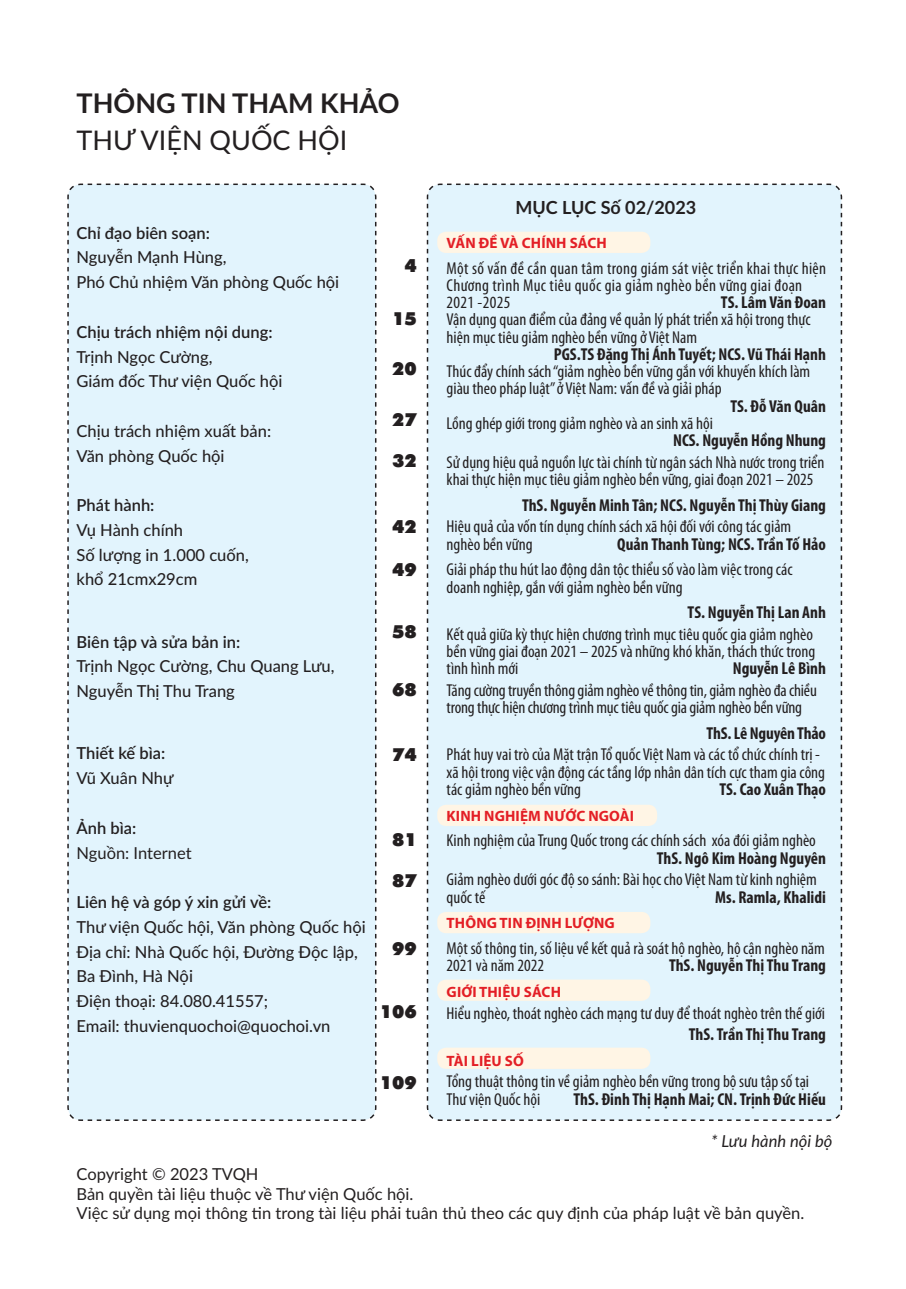
<style>
.page{position:relative;width:906px;height:1289px;background:#fff}
.page>*{position:absolute;margin:0;border:0;box-sizing:border-box;transform-origin:0 0}
.t1{font:700 27px "Lato";color:#231f20}
.t2{font:27px "Lato";color:#231f20}
.t3{font:18px "UTM Futura Extra";color:#231f20}
.t4{font:700 18px "Lato";color:#231f20}
.t5{font:condensed 17.25px/17.2px "Myriad Pro";color:#231f20}
.t6{font:700 condensed 17.25px "Myriad Pro";color:#231f20}
.t7{font:condensed 17.25px/17.2px "Myriad Pro";letter-spacing:.02em;color:#231f20}
.t8{font:500 16.5px/24.8px "Lato";color:#231f20}
.t9{font:16.5px/19.8px "Lato";color:#231f20}
.t10{font:600 16.5px "Lato";color:#231f20}
.t11{font:italic 16.5px "Lato";color:#231f20}
.t12{font:700 15px "Myriad Pro";letter-spacing:.01em;color:#e31f26}
</style>
<div class="page">
<div style="left:67px;top:183px;width:310px;height:938px;background:#e2f4fd"></div>
<div style="left:426px;top:183px;width:417px;height:938px;background:#e2f4fd"></div>
<div style="left:437px;top:232px;width:213px;height:21px;background:#fff5e5;border-radius:9px"></div>
<div style="left:437px;top:804px;width:220px;height:22px;background:#fff5e5;border-radius:9px"></div>
<div style="left:437px;top:911px;width:213px;height:22px;background:#fff5e5;border-radius:9px"></div>
<div style="left:437px;top:979px;width:213px;height:21px;background:#fff5e5;border-radius:9px"></div>
<div style="left:437px;top:1047px;width:213px;height:21px;background:#fff5e5;border-radius:9px"></div>
<h1 class="t1" style="left:77px;top:83px;width:324px">THÔNG TIN THAM KHẢO</h1>
<h1 class="t2" style="left:77px;top:121px;width:272px">THƯ VIỆN QUỐC HỘI</h1>
<p class="t10" style="left:77px;top:221px;width:135px">Chỉ đạo biên soạn:</p>
<p class="t8" style="left:77px;top:244px;width:264px">Nguyễn Mạnh Hùng,<br>Phó Chủ nhiệm Văn phòng Quốc hội</p>
<p class="t10" style="left:77px;top:320px;width:197px">Chịu trách nhiệm nội dung:</p>
<p class="t8" style="left:77px;top:343px;width:207px">Trịnh Ngọc Cường,<br>Giám đốc Thư viện Quốc hội</p>
<p class="t8" style="left:77px;top:418px;width:196px">Chịu trách nhiệm xuất bản:<br>Văn phòng Quốc hội</p>
<p class="t10" style="left:77px;top:493px;width:79px">Phát hành:</p>
<p class="t8" style="left:77px;top:517px;width:174px">Vụ Hành chính<br>Số lượng in 1.000 cuốn, khổ 21cmx29cm</p>
<p class="t10" style="left:77px;top:629px;width:165px">Biên tập và sửa bản in:</p>
<p class="t8" style="left:77px;top:653px;width:259px">Trịnh Ngọc Cường, Chu Quang Lưu,<br>Nguyễn Thị Thu Trang</p>
<p class="t3" style="left:404px;top:253px;width:14px">4</p>
<p class="t3" style="left:392px;top:306px;width:26px">15</p>
<p class="t3" style="left:392px;top:356px;width:26px">20</p>
<p class="t3" style="left:392px;top:407px;width:26px">27</p>
<p class="t3" style="left:392px;top:447px;width:26px">32</p>
<p class="t3" style="left:392px;top:514px;width:26px">42</p>
<p class="t3" style="left:392px;top:557px;width:26px">49</p>
<p class="t3" style="left:392px;top:618px;width:26px">58</p>
<p class="t3" style="left:392px;top:677px;width:26px">68</p>
<p class="t10" style="left:77px;top:741px;width:90px">Thiết kế bìa:</p>
<p class="t8" style="left:77px;top:765px;width:99px">Vũ Xuân Nhự</p>
<p class="t10" style="left:77px;top:815px;width:61px">Ảnh bìa:</p>
<p class="t9" style="left:77px;top:842px;width:116px">Nguồn: Internet</p>
<p class="t10" style="left:77px;top:890px;width:196px">Liên hệ và góp ý xin gửi về:</p>
<p class="t8" style="left:77px;top:913px;width:291px">Thư viện Quốc hội, Văn phòng Quốc hội<br>Địa chỉ: Nhà Quốc hội, Đường Độc lập,<br>Ba Đình, Hà Nội<br>Điện thoại: 84.080.41557;<br>Email: thuvienquochoi@quochoi.vn</p>
<p class="t3" style="left:392px;top:742px;width:26px">74</p>
<p class="t3" style="left:392px;top:827px;width:26px">81</p>
<p class="t3" style="left:392px;top:868px;width:26px">87</p>
<p class="t3" style="left:392px;top:936px;width:26px">99</p>
<p class="t3" style="left:380px;top:999px;width:38px">106</p>
<p class="t3" style="left:380px;top:1069px;width:38px">109</p>
<p class="t4" style="left:515px;top:194px;width:182px">MỤC LỤC Số 02/2023</p>
<p class="t12" style="left:446px;top:233px;width:162px">VẤN ĐỀ VÀ CHÍNH SÁCH</p>
<p class="t7" style="left:446px;top:259px;width:381px">Một số vấn đề cần quan tâm trong giám sát việc triển khai thực hiện<br>Chương trình Mục tiêu quốc gia giảm nghèo bền vững giai đoạn<br>2021 -2025</p>
<p class="t6" style="left:721px;top:292px;width:107px">TS. Lâm Văn Đoan</p>
<p class="t5" style="left:446px;top:311px;width:365px">Vận dụng quan điểm của đảng về quản lý phát triển xã hội trong thực hiện mục tiêu giảm nghèo bền vững ở Việt Nam</p>
<p class="t6" style="left:554px;top:343px;width:273px">PGS.TS Đặng Thị Ánh Tuyết; NCS. Vũ Thái Hạnh</p>
<p class="t5" style="left:446px;top:362px;width:365px">Thúc đẩy chính sách “giảm nghèo bền vững gắn với khuyến khích làm giàu theo pháp luật” ở Việt Nam: vấn đề và giải pháp</p>
<p class="t6" style="left:730px;top:395px;width:97px">TS. Đỗ Văn Quân</p>
<p class="t5" style="left:446px;top:414px;width:268px">Lồng ghép giới trong giảm nghèo và an sinh xã hội</p>
<p class="t6" style="left:673px;top:430px;width:154px">NCS. Nguyễn Hồng Nhung</p>
<p class="t5" style="left:446px;top:453px;width:379px">Sử dụng hiệu quả nguồn lực tài chính từ ngân sách Nhà nước trong triển khai thực hiện mục tiêu giảm nghèo bền vững, giai đoạn 2021 – 2025</p>
<p class="t6" style="left:522px;top:494px;width:305px">ThS. Nguyễn Minh Tân; NCS. Nguyễn Thị Thùy Giang</p>
<p class="t5" style="left:446px;top:518px;width:346px">Hiệu quả của vốn tín dụng chính sách xã hội đối với công tác giảm nghèo bền vững</p>
<p class="t6" style="left:617px;top:533px;width:210px">Quản Thanh Tùng; NCS. Trần Tố Hảo</p>
<p class="t5" style="left:446px;top:561px;width:347px">Giải pháp thu hút lao động dân tộc thiểu số vào làm việc trong các doanh nghiệp, gắn với giảm nghèo bền vững</p>
<p class="t6" style="left:687px;top:602px;width:140px">TS. Nguyễn Thị Lan Anh</p>
<p class="t5" style="left:446px;top:625px;width:370px">Kết quả giữa kỳ thực hiện chương trình mục tiêu quốc gia giảm nghèo bền vững giai đoạn 2021 – 2025 và những khó khăn, thách thức trong tình hình mới</p>
<p class="t6" style="left:733px;top:658px;width:95px">Nguyễn Lê Bình</p>
<p class="t5" style="left:446px;top:681px;width:372px">Tăng cường truyền thông giảm nghèo về thông tin, giảm nghèo đa chiều trong thực hiện chương trình mục tiêu quốc gia giảm nghèo bền vững</p>
<p class="t6" style="left:706px;top:722px;width:121px">ThS. Lê Nguyên Thảo</p>
<p class="t5" style="left:446px;top:746px;width:380px">Phát huy vai trò của Mặt trận Tổ quốc Việt Nam và các tổ chức chính trị - xã hội trong việc vận động các tầng lớp nhân dân tích cực tham gia công tác giảm nghèo bền vững</p>
<p class="t6" style="left:719px;top:778px;width:108px">TS. Cao Xuân Thạo</p>
<p class="t12" style="left:446px;top:805px;width:189px">KINH NGHIỆM NƯỚC NGOÀI</p>
<p class="t5" style="left:446px;top:832px;width:371px">Kinh nghiệm của Trung Quốc trong các chính sách xóa đói giảm nghèo</p>
<p class="t6" style="left:657px;top:847px;width:171px">ThS. Ngô Kim Hoàng Nguyên</p>
<p class="t5" style="left:446px;top:870px;width:372px">Giảm nghèo dưới góc độ so sánh: Bài học cho Việt Nam từ kinh nghiệm quốc tế</p>
<p class="t6" style="left:715px;top:886px;width:112px">Ms. Ramla, Khalidi</p>
<p class="t12" style="left:446px;top:913px;width:170px">THÔNG TIN ĐỊNH LƯỢNG</p>
<p class="t5" style="left:446px;top:939px;width:380px">Một số thông tin, số liệu về kết quả rà soát hộ nghèo, hộ cận nghèo năm<br>2021 và năm 2022</p>
<p class="t6" style="left:669px;top:954px;width:158px">ThS. Nguyễn Thị Thu Trang</p>
<p class="t12" style="left:446px;top:982px;width:116px">GIỚI THIỆU SÁCH</p>
<p class="t5" style="left:446px;top:1004px;width:380px">Hiểu nghèo, thoát nghèo cách mạng tư duy để thoát nghèo trên thế giới</p>
<p class="t6" style="left:688px;top:1023px;width:139px">ThS. Trần Thị Thu Trang</p>
<p class="t12" style="left:446px;top:1050px;width:79px">TÀI LIỆU SỐ</p>
<p class="t5" style="left:446px;top:1072px;width:364px">Tổng thuật thông tin về giảm nghèo bền vững trong bộ sưu tập số tại<br>Thư viện Quốc hội</p>
<p class="t6" style="left:573px;top:1088px;width:254px">ThS. Đinh Thị Hạnh Mai; CN. Trịnh Đức Hiếu</p>
<p class="t11" style="left:711px;top:1128px;width:123px">* Lưu hành nội bộ</p>
<p class="t9" style="left:77px;top:1163px;width:729px">Copyright © 2023 TVQH<br>Bản quyền tài liệu thuộc về Thư viện Quốc hội.<br>Việc sử dụng mọi thông tin trong tài liệu phải tuân thủ theo các quy định của pháp luật về bản quyền.</p>
</div>
